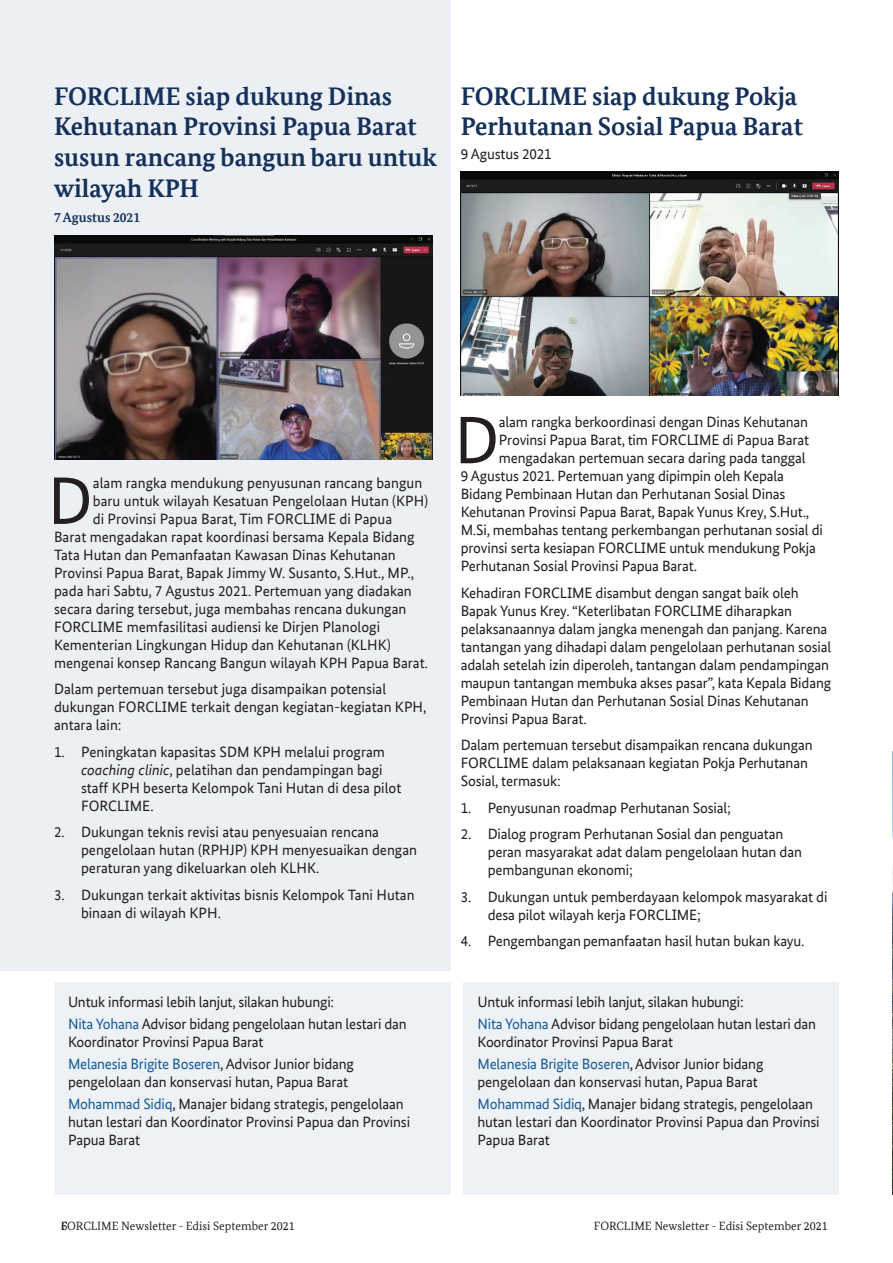
<style>
.page{position:relative;width:893px;height:1263px;background:#fff}
.page>*{position:absolute;margin:0;border:0;box-sizing:border-box;transform-origin:0 0}
.t1{font:67.2px "Bundes Sans Office";color:#231f20}
.t2{font:700 25.5px/30.6px "Bundes Serif Office";color:#153159}
.t3{font:15px/18px "Bundes Sans Office";letter-spacing:-.01em;color:#231f20}
.t4{font:700 13.5px "Bundes Serif Office";color:#153159}
.t5{font:12px "Bundes Serif Office";color:#231f20}
.s1{font-style:italic}
.s2{color:#175d9e}
</style>
<div class="page">
<div style="left:0;top:0;width:451px;height:970px;background:#ecf0f5"></div>
<div style="left:54px;top:982px;width:397px;height:213px;background:#eef2f7"></div>
<div style="left:463px;top:982px;width:376px;height:213px;background:#eef2f7"></div>
<img style="left:54px;top:236px;width:378px;height:224px">
<img style="left:461px;top:172px;width:378px;height:224px">
<img style="left:892px;top:751px;width:1px;height:444px">
<h2 class="t2" style="left:54px;top:81px;width:384px">FORCLIME siap dukung Dinas<br>Kehutanan Provinsi Papua Barat susun rancang bangun baru untuk wilayah KPH</h2>
<h2 class="t2" style="left:461px;top:81px;width:344px">FORCLIME siap dukung Pokja<br>Perhutanan Sosial Papua Barat</h2>
<p class="t3" style="left:461px;top:145px;width:93px">9 Agustus 2021</p>
<p class="t4" style="left:54px;top:210px;width:88px">7 Agustus 2021</p>
<h1 class="t1" style="left:48px;top:463px;width:47px">D</h1>
<p class="t3" style="left:93px;top:474px;width:331px">alam rangka mendukung penyusunan rancang bangun</p>
<p class="t3" style="left:93px;top:492px;width:337px">baru untuk wilayah Kesatuan Pengelolaan Hutan (KPH)</p>
<p class="t3" style="left:93px;top:510px;width:301px">di Provinsi Papua Barat, Tim FORCLIME di Papua</p>
<p class="t3" style="left:54px;top:528px;width:362px">Barat mengadakan rapat koordinasi bersama Kepala Bidang</p>
<p class="t3" style="left:54px;top:546px;width:343px">Tata Hutan dan Pemanfaatan Kawasan Dinas Kehutanan</p>
<p class="t3" style="left:54px;top:564px;width:362px">Provinsi Papua Barat, Bapak Jimmy W. Susanto, S.Hut., MP.,</p>
<p class="t3" style="left:54px;top:582px;width:359px">pada hari Sabtu, 7 Agustus 2021. Pertemuan yang diadakan</p>
<p class="t3" style="left:54px;top:600px;width:354px">secara daring tersebut, juga membahas rencana dukungan</p>
<p class="t3" style="left:54px;top:618px;width:328px">FORCLIME memfasilitasi audiensi ke Dirjen Planologi</p>
<p class="t3" style="left:54px;top:636px;width:338px">Kementerian Lingkungan Hidup dan Kehutanan (KLHK)</p>
<p class="t3" style="left:54px;top:654px;width:376px">mengenai konsep Rancang Bangun wilayah KPH Papua Barat.</p>
<p class="t3" style="left:54px;top:680px;width:374px">Dalam pertemuan tersebut juga disampaikan potensial dukungan FORCLIME terkait dengan kegiatan-kegiatan KPH, antara lain:</p>
<p class="t3" style="left:81px;top:743px;width:322px;text-indent:-27px">1. Peningkatan kapasitas SDM KPH melalui program <span class="s1">coaching clinic</span>, pelatihan dan pendampingan bagi staff KPH beserta Kelompok Tani Hutan di desa pilot FORCLIME.</p>
<p class="t3" style="left:81px;top:823px;width:338px;text-indent:-27px">2. Dukungan teknis revisi atau penyesuaian rencana pengelolaan hutan (RPHJP) KPH menyesuaikan dengan peraturan yang dikeluarkan oleh KLHK.</p>
<p class="t3" style="left:81px;top:886px;width:335px;text-indent:-27px">3. Dukungan terkait aktivitas bisnis Kelompok Tani Hutan binaan di wilayah KPH.</p>
<p class="t3" style="left:68px;top:990px;width:340px;line-height:22.2px">Untuk informasi lebih lanjut, silakan hubungi:<br><span class="s2">Nita Yohana</span> Advisor bidang pengelolaan hutan lestari dan</p>
<p class="t3" style="left:68px;top:1031px;width:287px;line-height:22.2px">Koordinator Provinsi Papua Barat<br><span class="s2">Melanesia Brigite Boseren</span>, Advisor Junior bidang</p>
<p class="t3" style="left:68px;top:1071px;width:337px;line-height:22.2px">pengelolaan dan konservasi hutan, Papua Barat<br><span class="s2">Mohammad Sidiq</span>, Manajer bidang strategis, pengelolaan</p>
<p class="t3" style="left:68px;top:1113px;width:344px">hutan lestari dan Koordinator Provinsi Papua dan Provinsi<br>Papua Barat</p>
<h1 class="t1" style="left:454px;top:402px;width:47px">D</h1>
<p class="t3" style="left:499px;top:413px;width:311px">alam rangka berkoordinasi dengan Dinas Kehutanan</p>
<p class="t3" style="left:499px;top:431px;width:312px">Provinsi Papua Barat, tim FORCLIME di Papua Barat</p>
<p class="t3" style="left:499px;top:449px;width:308px">mengadakan pertemuan secara daring pada tanggal</p>
<p class="t3" style="left:461px;top:467px;width:325px">9 Agustus 2021. Pertemuan yang dipimpin oleh Kepala</p>
<p class="t3" style="left:461px;top:485px;width:326px">Bidang Pembinaan Hutan dan Perhutanan Sosial Dinas</p>
<p class="t3" style="left:461px;top:503px;width:350px">Kehutanan Provinsi Papua Barat, Bapak Yunus Krey, S.Hut.,</p>
<p class="t3" style="left:461px;top:521px;width:364px">M.Si, membahas tentang perkembangan perhutanan sosial di</p>
<p class="t3" style="left:461px;top:539px;width:357px">provinsi serta kesiapan FORCLIME untuk mendukung Pokja</p>
<p class="t3" style="left:461px;top:557px;width:238px">Perhutanan Sosial Provinsi Papua Barat.</p>
<p class="t3" style="left:461px;top:584px;width:372px">Kehadiran FORCLIME disambut dengan sangat baik oleh Bapak Yunus Krey. “Keterlibatan FORCLIME diharapkan pelaksanaannya dalam jangka menengah dan panjang. Karena tantangan yang dihadapi dalam pengelolaan perhutanan sosial adalah setelah izin diperoleh, tantangan dalam pendampingan maupun tantangan membuka akses pasar”, kata Kepala Bidang Pembinaan Hutan dan Perhutanan Sosial Dinas Kehutanan Provinsi Papua Barat.</p>
<p class="t3" style="left:461px;top:736px;width:353px">Dalam pertemuan tersebut disampaikan rencana dukungan<br>FORCLIME dalam pelaksanaan kegiatan Pokja Perhutanan<br>Sosial, termasuk:</p>
<p class="t3" style="left:461px;top:799px;width:272px">1. Penyusunan roadmap Perhutanan Sosial;</p>
<p class="t3" style="left:488px;top:825px;width:316px;text-indent:-27px">2. Dialog program Perhutanan Sosial dan penguatan peran masyarakat adat dalam pengelolaan hutan dan pembangunan ekonomi;</p>
<p class="t3" style="left:488px;top:888px;width:341px;text-indent:-27px">3. Dukungan untuk pemberdayaan kelompok masyarakat di desa pilot wilayah kerja FORCLIME;</p>
<p class="t3" style="left:461px;top:932px;width:345px">4. Pengembangan pemanfaatan hasil hutan bukan kayu.</p>
<p class="t3" style="left:478px;top:990px;width:340px;line-height:22.2px">Untuk informasi lebih lanjut, silakan hubungi:<br><span class="s2">Nita Yohana</span> Advisor bidang pengelolaan hutan lestari dan</p>
<p class="t3" style="left:478px;top:1031px;width:287px;line-height:22.2px">Koordinator Provinsi Papua Barat<br><span class="s2">Melanesia Brigite Boseren</span>, Advisor Junior bidang</p>
<p class="t3" style="left:478px;top:1071px;width:337px;line-height:22.2px">pengelolaan dan konservasi hutan, Papua Barat<br><span class="s2">Mohammad Sidiq</span>, Manajer bidang strategis, pengelolaan</p>
<p class="t3" style="left:478px;top:1113px;width:344px">hutan lestari dan Koordinator Provinsi Papua dan Provinsi<br>Papua Barat</p>
<p class="t5" style="left:61px;top:1219px;width:236px">FORCLIME Newsletter - Edisi September 2021</p>
<p class="t5" style="left:62px;top:1219px;width:7px">6</p>
<p class="t5" style="left:594px;top:1219px;width:236px">FORCLIME Newsletter - Edisi September 2021</p>
</div>
